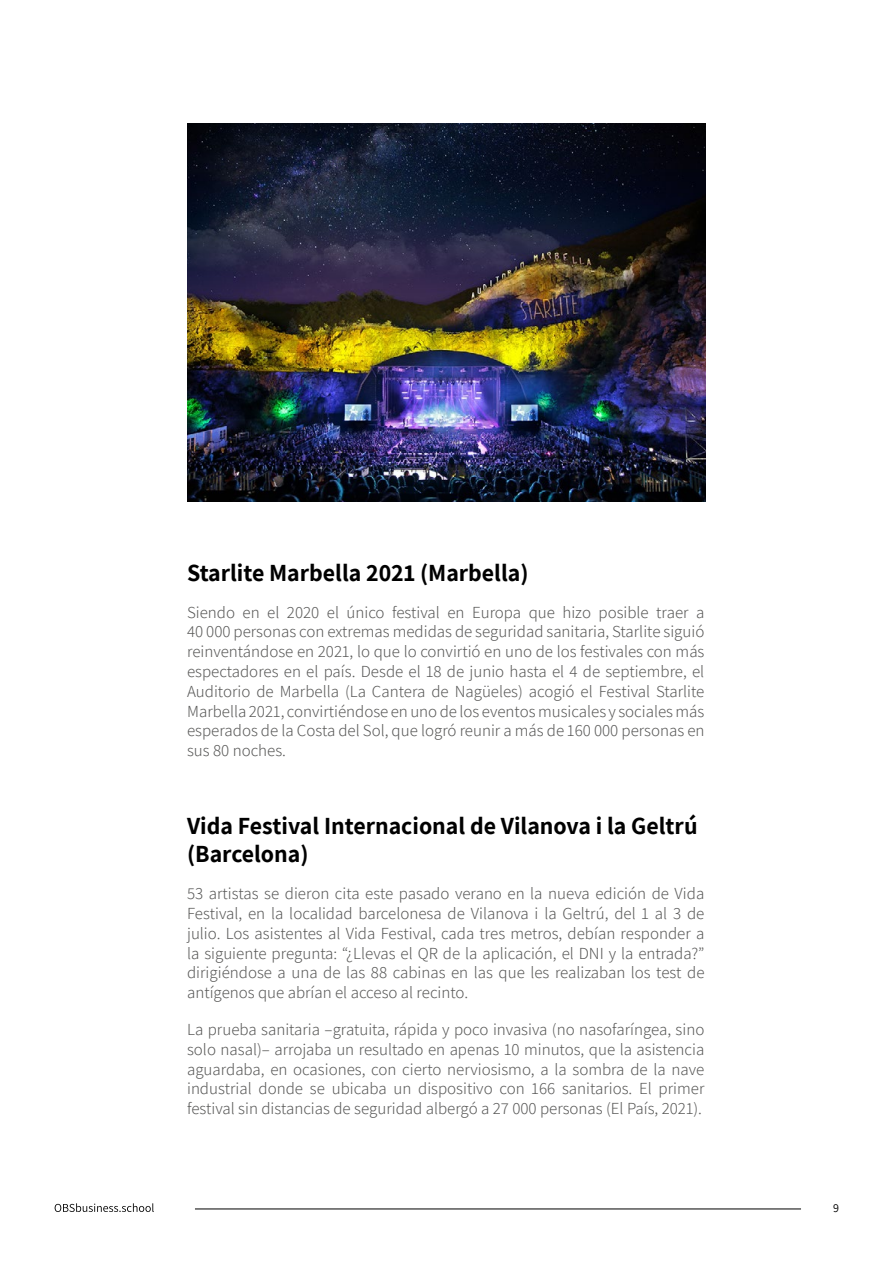
<style>
.page{position:relative;width:893px;height:1263px;background:#fff}
.page>*{position:absolute;margin:0;border:0;box-sizing:border-box;transform-origin:0 0}
.t1{font:700 24px/28.8px "Assistant";color:#000}
.t2{font:300 16.5px/19.8px "Assistant";color:#575756;text-align:justify}
.t3{font:12px "Assistant";color:#000}
</style>
<div class="page">
<svg style="left:55px;top:1203px;width:99px;height:9px"></svg>
<hr style="left:195px;top:1208px;width:606px;height:1px;background:#000">
<img style="left:188px;top:123px;width:517px;height:379px">
<h1 class="t1" style="left:187px;top:557px;width:343px">Starlite Marbella 2021 (Marbella)</h1>
<p class="t2" style="left:187px;top:601px;width:519px">Siendo en el 2020 el único festival en Europa que hizo posible traer a 40 000 personas con extremas medidas de seguridad sanitaria, Starlite siguió reinventándose en 2021, lo que lo convirtió en uno de los festivales con más espectadores en el país. Desde el 18 de junio hasta el 4 de septiembre, el Auditorio de Marbella (La Cantera de Nagüeles) acogió el Festival Starlite Marbella 2021, convirtiéndose en uno de los eventos musicales y sociales más esperados de la Costa del Sol, que logró reunir a más de 160 000 personas en sus 80 noches.</p>
<h1 class="t1" style="left:187px;top:810px;width:512px">Vida Festival Internacional de Vilanova i la Geltrú (Barcelona)</h1>
<p class="t2" style="left:187px;top:883px;width:519px">53 artistas se dieron cita este pasado verano en la nueva edición de Vida Festival, en la localidad barcelonesa de Vilanova i la Geltrú, del 1 al 3 de julio. Los asistentes al Vida Festival, cada tres metros, debían responder a la siguiente pregunta: “¿Llevas el QR de la aplicación, el DNI y la entrada?” dirigiéndose a una de las 88 cabinas en las que les realizaban los test de antígenos que abrían el acceso al recinto.</p>
<p class="t2" style="left:187px;top:1019px;width:519px">La prueba sanitaria –gratuita, rápida y poco invasiva (no nasofaríngea, sino solo nasal)– arrojaba un resultado en apenas 10 minutos, que la asistencia aguardaba, en ocasiones, con cierto nerviosismo, a la sombra de la nave industrial donde se ubicaba un dispositivo con 166 sanitarios. El primer festival sin distancias de seguridad albergó a 27 000 personas (El País, 2021).</p>
<p class="t3" style="left:833px;top:1200px;width:7px">9</p>
</div>
